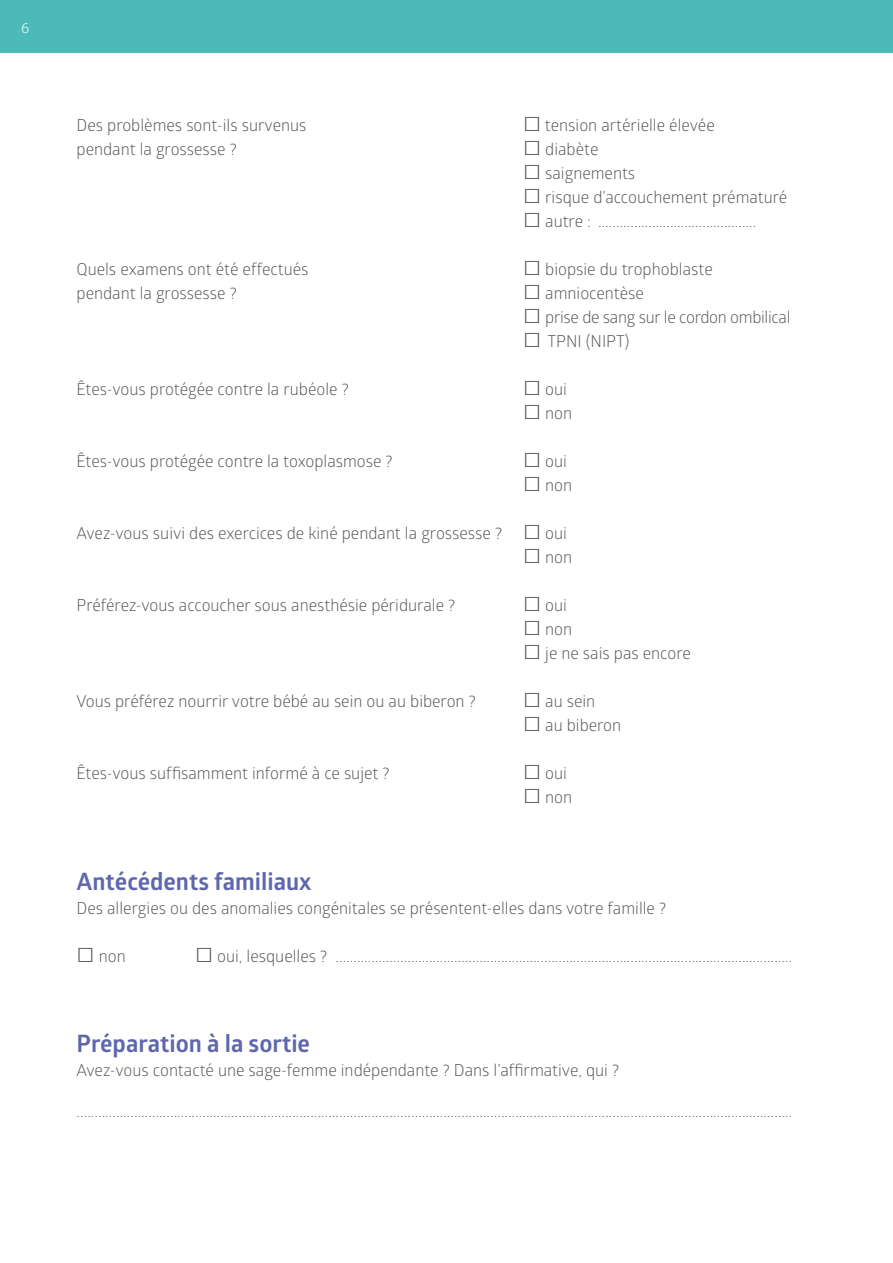
<style>
.page{position:relative;width:893px;height:1263px;background:#fff}
.page>*{position:absolute;margin:0;border:0;box-sizing:border-box;transform-origin:0 0}
.t1{font:700 24px "Glober";color:#5e67ad}
.t2{font:16.5px "Glober";color:#575756}
.t3{font:16.5px "Glober";letter-spacing:-.02em;color:#575756}
.t4{font:15px "Glober";color:#fff}
.s1{font-family:"Trebuchet MS";font-size:30px}
</style>
<div class="page">
<div style="left:0;top:0;width:893px;height:52px;background:#4cbbb8"></div>
<p class="t4" style="left:21px;top:17px;width:10px">6</p>
<p class="t2" style="left:77px;top:113px;width:231px">Des problèmes sont-ils survenus</p>
<p class="t2" style="left:523px;top:113px;width:193px"><span class="s1">□</span> tension artérielle élevée</p>
<p class="t2" style="left:77px;top:137px;width:162px">pendant la grossesse ?</p>
<p class="t2" style="left:523px;top:137px;width:77px"><span class="s1">□</span> diabète</p>
<p class="t2" style="left:523px;top:161px;width:114px"><span class="s1">□</span> saignements</p>
<p class="t2" style="left:523px;top:185px;width:266px"><span class="s1">□</span> risque d’accouchement prématuré</p>
<p class="t2" style="left:523px;top:209px;width:235px"><span class="s1">□</span> autre : ............................................</p>
<p class="t2" style="left:77px;top:257px;width:233px">Quels examens ont été effectués</p>
<p class="t2" style="left:523px;top:257px;width:191px"><span class="s1">□</span> biopsie du trophoblaste</p>
<p class="t2" style="left:77px;top:281px;width:162px">pendant la grossesse ?</p>
<p class="t2" style="left:523px;top:281px;width:122px"><span class="s1">□</span> amniocentèse</p>
<p class="t3" style="left:523px;top:305px;width:269px"><span class="s1">□</span> prise de sang sur le cordon ombilical</p>
<p class="t2" style="left:523px;top:329px;width:108px"><span class="s1">□</span> TPNI (NIPT)</p>
<p class="t2" style="left:77px;top:377px;width:274px">Êtes-vous protégée contre la rubéole ?</p>
<p class="t2" style="left:523px;top:377px;width:45px"><span class="s1">□</span> oui</p>
<p class="t2" style="left:523px;top:401px;width:51px"><span class="s1">□</span> non</p>
<p class="t2" style="left:77px;top:449px;width:318px">Êtes-vous protégée contre la toxoplasmose ?</p>
<p class="t2" style="left:523px;top:449px;width:45px"><span class="s1">□</span> oui</p>
<p class="t2" style="left:523px;top:473px;width:51px"><span class="s1">□</span> non</p>
<p class="t2" style="left:77px;top:521px;width:492px">Avez-vous suivi des exercices de kiné pendant la grossesse ? <span class="s1">□</span> oui</p>
<p class="t2" style="left:523px;top:545px;width:51px"><span class="s1">□</span> non</p>
<p class="t2" style="left:77px;top:593px;width:380px">Préférez-vous accoucher sous anesthésie péridurale ?</p>
<p class="t2" style="left:523px;top:593px;width:45px"><span class="s1">□</span> oui</p>
<p class="t2" style="left:523px;top:617px;width:51px"><span class="s1">□</span> non</p>
<p class="t2" style="left:523px;top:641px;width:169px"><span class="s1">□</span> je ne sais pas encore</p>
<p class="t2" style="left:77px;top:689px;width:401px">Vous préférez nourrir votre bébé au sein ou au biberon ?</p>
<p class="t2" style="left:523px;top:689px;width:74px"><span class="s1">□</span> au sein</p>
<p class="t2" style="left:523px;top:713px;width:100px"><span class="s1">□</span> au biberon</p>
<p class="t2" style="left:77px;top:761px;width:315px">Êtes-vous suffisamment informé à ce sujet ?</p>
<p class="t2" style="left:523px;top:761px;width:45px"><span class="s1">□</span> oui</p>
<p class="t2" style="left:523px;top:785px;width:51px"><span class="s1">□</span> non</p>
<h1 class="t1" style="left:77px;top:865px;width:236px">Antécédents familiaux</h1>
<p class="t2" style="left:77px;top:896px;width:591px">Des allergies ou des anomalies congénitales se présentent-elles dans votre famille ?</p>
<p class="t2" style="left:77px;top:944px;width:51px"><span class="s1">□</span> non</p>
<p class="t2" style="left:195px;top:944px;width:599px"><span class="s1">□</span> oui, lesquelles ? ...............................................................................................................................</p>
<h1 class="t1" style="left:77px;top:1026px;width:235px">Préparation à la sortie</h1>
<p class="t2" style="left:77px;top:1058px;width:544px">Avez-vous contacté une sage-femme indépendante ? Dans l’affirmative, qui ?</p>
<p class="t2" style="left:77px;top:1099px;width:717px">.......................................................................................................................................................................................................</p>
</div>
